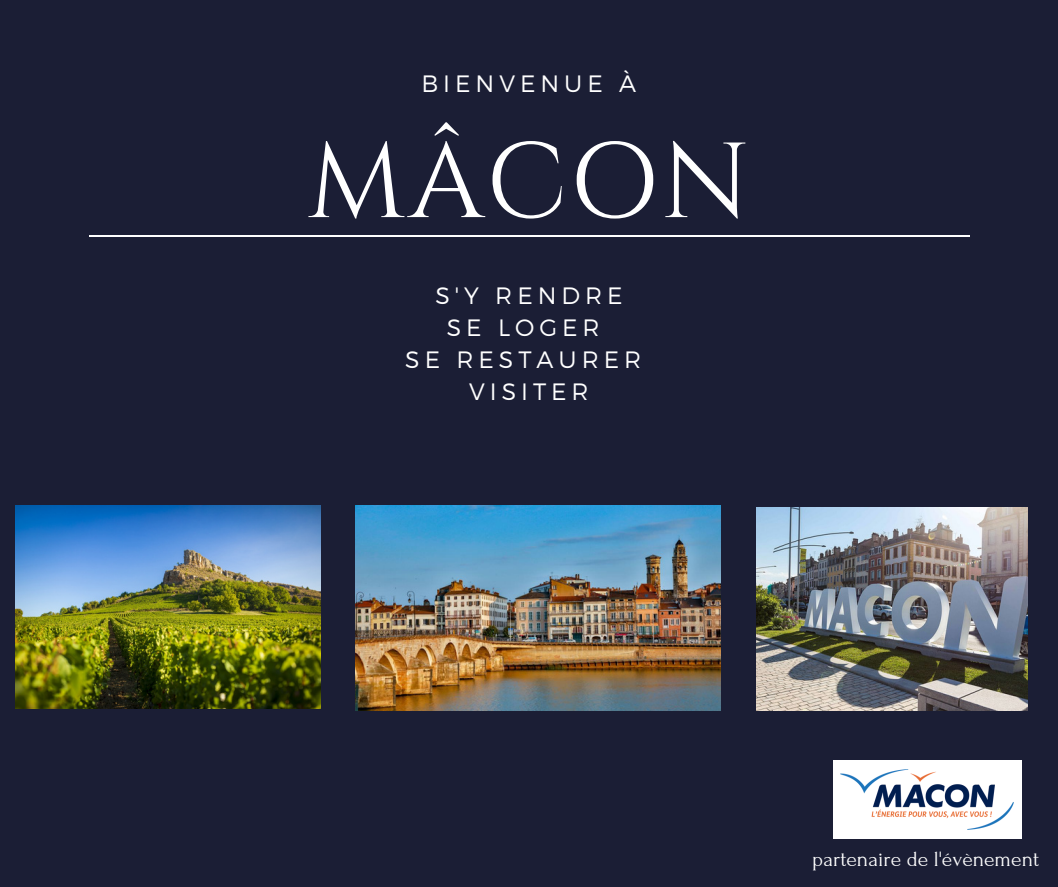
<style>
.page{position:relative;width:1058px;height:887px;background:#fff}
.page>*{position:absolute;margin:0;border:0;box-sizing:border-box;transform-origin:0 0}
.t1{font:106.5px "Cinzel";letter-spacing:.02em;color:#fff}
.t2{font:300 23.7px "Montserrat";letter-spacing:.21em;color:#fff}
.t3{font:21.45px "Forum";color:#fff}
</style>
<div class="page">
<div style="left:0;top:0;width:1058px;height:886px;background:#1b1e35"></div>
<hr style="left:89px;top:235px;width:880px;height:1px;background:#fff">
<img style="left:356px;top:505px;width:364px;height:205px">
<img style="left:15px;top:505px;width:305px;height:203px">
<img style="left:756px;top:507px;width:271px;height:203px">
<div style="left:833px;top:760px;width:188px;height:78px;background:#fff"></div>
<img style="left:840px;top:769px;width:173px;height:60px">
<p class="t2" style="left:421px;top:68px;width:216px">BIENVENUE À</p>
<p class="t1" style="left:307px;top:114px;width:445px">MÂCON</p>
<p class="t2" style="left:435px;top:280px;width:189px">S'Y RENDRE</p>
<p class="t2" style="left:447px;top:312px;width:154px">SE LOGER</p>
<p class="t2" style="left:405px;top:344px;width:237px">SE RESTAURER</p>
<p class="t2" style="left:469px;top:376px;width:121px">VISITER</p>
<p class="t3" style="left:812px;top:847px;width:228px">partenaire de l'évènement</p>
</div>
